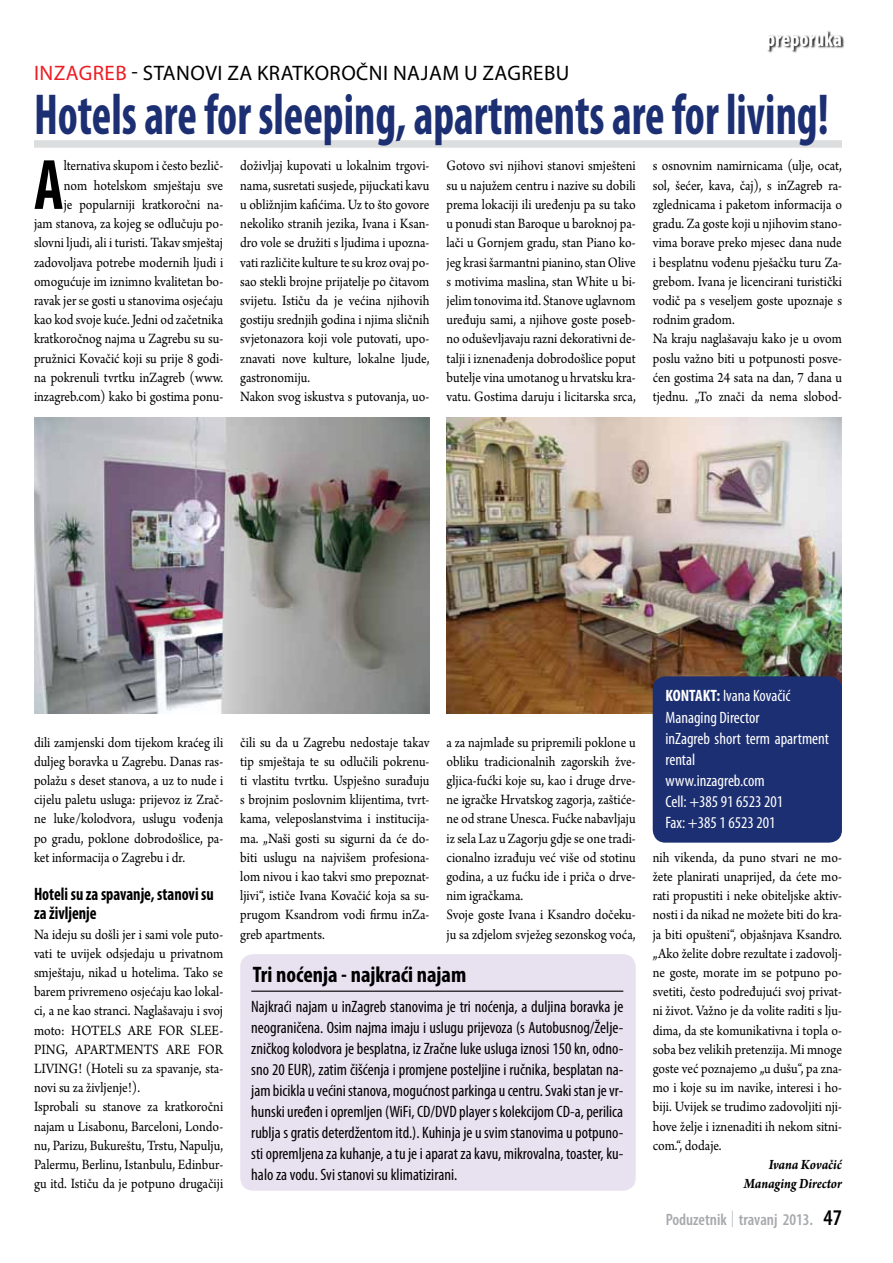
<style>
.page{position:relative;width:893px;height:1263px;background:#fff}
.page>*{position:absolute;margin:0;border:0;box-sizing:border-box;transform-origin:0 0}
.t1{font:700 condensed 72px "Myriad Pro";color:#000;scale:.9 1}
.t2{font:700 condensed 58.2px "Myriad Pro";color:#1c2f72;scale:.8 1}
.t3{font:700 condensed 22.5px "Myriad Pro";color:#000}
.t4{font:21px "Myriad Pro";letter-spacing:.02em;color:#000}
.t5{font:700 condensed 21px "Myriad Pro";color:#fff}
.t6{font:700 condensed 18px/19.2px "Myriad Pro";color:#000;scale:.9 1}
.t7{font:condensed 16.5px/21px "Myriad Pro";color:#000;text-align:justify}
.t8{font:condensed 16.5px/21px "Myriad Pro";color:#fff}
.t9{font:600 condensed 16.5px "Myriad Pro";color:#a7a9ac}
.t10{font:15px/19.2px "Arno Pro";color:#000;text-align:justify;scale:.9 1}
.t11{font:italic 700 15px/19.2px "Arno Pro";letter-spacing:-.005em;color:#000;text-align:right;scale:.9 1}
.s1{color:#ed1d24}
.s2{font-weight:700}
.s3{font-size:22.5px;color:#000}
</style>
<div class="page">
<div style="left:766px;top:31px;width:78px;height:22px;background:#000;opacity:.85"></div>
<div style="left:34px;top:140px;width:808px;height:8px;background:#dcddde"></div>
<img style="left:34px;top:417px;width:395px;height:297px">
<img style="left:446px;top:417px;width:396px;height:297px">
<div style="left:240px;top:954px;width:396px;height:237px;background:#e8e1f0;border-radius:13px"></div>
<hr style="left:251px;top:990px;width:372px;height:2px;background:#000">
<div style="left:653px;top:676px;width:189px;height:167px;background:#1c2f72;border-radius:13px"></div>
<h3 class="t4" style="left:34px;top:60px;width:537px"><span class="s1">INZAGREB</span> - STANOVI ZA KRATKOROČNI NAJAM U ZAGREBU</h3>
<h3 class="t5" style="left:766px;top:25px;width:78px">preporuka</h3>
<h2 class="t2" style="left:34px;top:78px;width:995px">Hotels are for sleeping, apartments are for living!</h2>
<p class="t10" style="left:34px;top:157px;width:212px;text-align:right">lternativa skupom i često bezlič-<br>nom hotelskom smještaju sve<br>je popularniji kratkoročni na-<br>jam stanova, za kojeg se odlučuju po&shy;slovni ljudi, ali i turisti. Takav smještaj zadovoljava potrebe modernih ljudi i omogućuje im iznimno kvalitetan bo&shy;ravak jer se gosti u stanovima osjećaju kao kod svoje kuće. Jedni od začetnika kratkoročnog najma u Zagrebu su su&shy;pružnici Kovačić koji su prije 8 godi&shy;na pokrenuli tvrtku inZagreb (www. inzagreb.com) kako bi gostima ponu-</p>
<h1 class="t1" style="left:34px;top:140px;width:34px">A</h1>
<p class="t10" style="left:240px;top:157px;width:212px;text-align:left">doživljaj kupovati u lokalnim trgovi&shy;nama, susretati susjede, pijuckati kavu u obližnjim kafićima. Uz to što govore nekoliko stranih jezika, Ivana i Ksan&shy;dro vole se družiti s ljudima i upozna&shy;vati različite kulture te su kroz ovaj po&shy;sao stekli brojne prijatelje po čitavom svijetu. Ističu da je većina njihovih gostiju srednjih godina i njima sličnih svjetonazora koji vole putovati, upo&shy;znavati nove kulture, lokalne ljude, gastronomiju.<br>Nakon svog iskustva s putovanja, uo-</p>
<p class="t10" style="left:446px;top:157px;width:212px">Gotovo svi njihovi stanovi smješteni su u najužem centru i nazive su dobili prema lokaciji ili uređenju pa su tako u ponudi stan Baroque u baroknoj pa&shy;lači u Gornjem gradu, stan Piano ko&shy;jeg krasi šarmantni pianino, stan Olive s motivima maslina, stan White u bi&shy;jelim tonovima itd. Stanove uglavnom uređuju sami, a njihove goste poseb&shy;no oduševljavaju razni dekorativni de&shy;talji i iznenađenja dobrodošlice poput butelje vina umotanog u hrvatsku kra&shy;vatu. Gostima daruju i licitarska srca,</p>
<p class="t10" style="left:653px;top:157px;width:212px;text-align:left">s osnovnim namirnicama (ulje, ocat, sol, šećer, kava, čaj), s inZagreb ra&shy;zglednicama i paketom informacija o gradu. Za goste koji u njihovim stano&shy;vima borave preko mjesec dana nude i besplatnu vođenu pješačku turu Za&shy;grebom. Ivana je licencirani turistički vodič pa s veseljem goste upoznaje s rodnim gradom.<br>Na kraju naglašavaju kako je u ovom poslu važno biti u potpunosti posve&shy;ćen gostima 24 sata na dan, 7 dana u tjednu. „To znači da nema slobod-</p>
<p class="t10" style="left:34px;top:733px;width:212px">dili zamjenski dom tijekom kraćeg ili duljeg boravka u Zagrebu. Danas ras&shy;polažu s deset stanova, a uz to nude i cijelu paletu usluga: prijevoz iz Zrač&shy;ne luke/kolodvora, uslugu vođenja po gradu, poklone dobrodošlice, pa&shy;ket informacija o Zagrebu i dr.</p>
<p class="t6" style="left:34px;top:884px;width:201px">Hoteli su za spavanje, stanovi su za življenje</p>
<p class="t10" style="left:34px;top:925px;width:212px;text-align:left">Na ideju su došli jer i sami vole puto&shy;vati te uvijek odsjedaju u privatnom smještaju, nikad u hotelima. Tako se barem privremeno osjećaju kao lokal&shy;ci, a ne kao stranci. Naglašavaju i svoj moto: HOTELS ARE FOR SLEE-PING, APARTMENTS ARE FOR LIVING! (Hoteli su za spavanje, sta&shy;novi su za življenje!).<br>Isprobali su stanove za kratkoročni najam u Lisabonu, Barceloni, Londo&shy;nu, Parizu, Bukureštu, Trstu, Napulju, Palermu, Berlinu, Istanbulu, Edinbur&shy;gu itd. Ističu da je potpuno drugačiji</p>
<p class="t10" style="left:240px;top:733px;width:212px">čili su da u Zagrebu nedostaje takav tip smještaja te su odlučili pokrenu&shy;ti vlastitu tvrtku. Uspješno surađuju s brojnim poslovnim klijentima, tvrt&shy;kama, veleposlanstvima i institucija&shy;ma. „Naši gosti su sigurni da će do&shy;biti uslugu na najvišem profesiona&shy;lom nivou i kao takvi smo prepoznat&shy;ljivi“, ističe Ivana Kovačić koja sa su&shy;prugom Ksandrom vodi firmu inZa&shy;greb apartments.</p>
<p class="t10" style="left:446px;top:733px;width:212px;text-align:left">a za najmlađe su pripremili poklone u obliku tradicionalnih zagorskih žve&shy;gljica-fućki koje su, kao i druge drve&shy;ne igračke Hrvatskog zagorja, zaštiće&shy;ne od strane Unesca. Fućke nabavljaju iz sela Laz u Zagorju gdje se one tradi&shy;cionalno izrađuju već više od stotinu godina, a uz fućku ide i priča o drve&shy;nim igračkama.<br>Svoje goste Ivana i Ksandro dočeku&shy;ju sa zdjelom svježeg sezonskog voća,</p>
<h3 class="t3" style="left:253px;top:960px;width:215px">Tri noćenja - najkraći najam</h3>
<p class="t7" style="left:251px;top:995px;width:374px">Najkraći najam u inZagreb stanovima je tri noćenja, a duljina boravka je neograničena. Osim najma imaju i uslugu prijevoza (s Autobusnog/Želje&shy;zničkog kolodvora je besplatna, iz Zračne luke usluga iznosi 150 kn, odno&shy;sno 20 EUR), zatim čišćenja i promjene posteljine i ručnika, besplatan na&shy;jam bicikla u većini stanova, mogućnost parkinga u centru. Svaki stan je vr&shy;hunski uređen i opremljen (WiFi, CD/DVD player s kolekcijom CD-a, perilica rublja s gratis deterdžentom itd.). Kuhinja je u svim stanovima u potpuno&shy;sti opremljena za kuhanje, a tu je i aparat za kavu, mikrovalna, toaster, ku&shy;halo za vodu. Svi stanovi su klimatizirani.</p>
<p class="t8" style="left:665px;top:685px;width:165px"><span class="s2">KONTAKT:</span> Ivana Kovačić<br>Managing Director<br>inZagreb short term apartment rental<br>www.inzagreb.com<br>Cell: +385 91 6523 201<br>Fax: +385 1 6523 201</p>
<p class="t10" style="left:653px;top:848px;width:212px">nih vikenda, da puno stvari ne mo&shy;žete planirati unaprijed, da ćete mo&shy;rati propustiti i neke obiteljske aktiv&shy;nosti i da nikad ne možete biti do kra&shy;ja biti opušteni“, objašnjava Ksandro. „Ako želite dobre rezultate i zadovolj&shy;ne goste, morate im se potpuno po&shy;svetiti, često podređujući svoj privat&shy;ni život. Važno je da volite raditi s lju&shy;dima, da ste komunikativna i topla o&shy;soba bez velikih pretenzija. Mi mnoge goste već poznajemo „u dušu“, pa zna&shy;mo i koje su im navike, interesi i ho&shy;biji. Uvijek se trudimo zadovoljiti nji&shy;hove želje i iznenaditi ih nekom sitni&shy;com.“, dodaje.</p>
<p class="t11" style="left:744px;top:1155px;width:111px">Ivana Kovačić<br>Managing Director</p>
<p class="t9" style="left:666px;top:1210px;width:178px">Poduzetnik | travanj 2013. <span class="s3">47</span></p>
</div>
